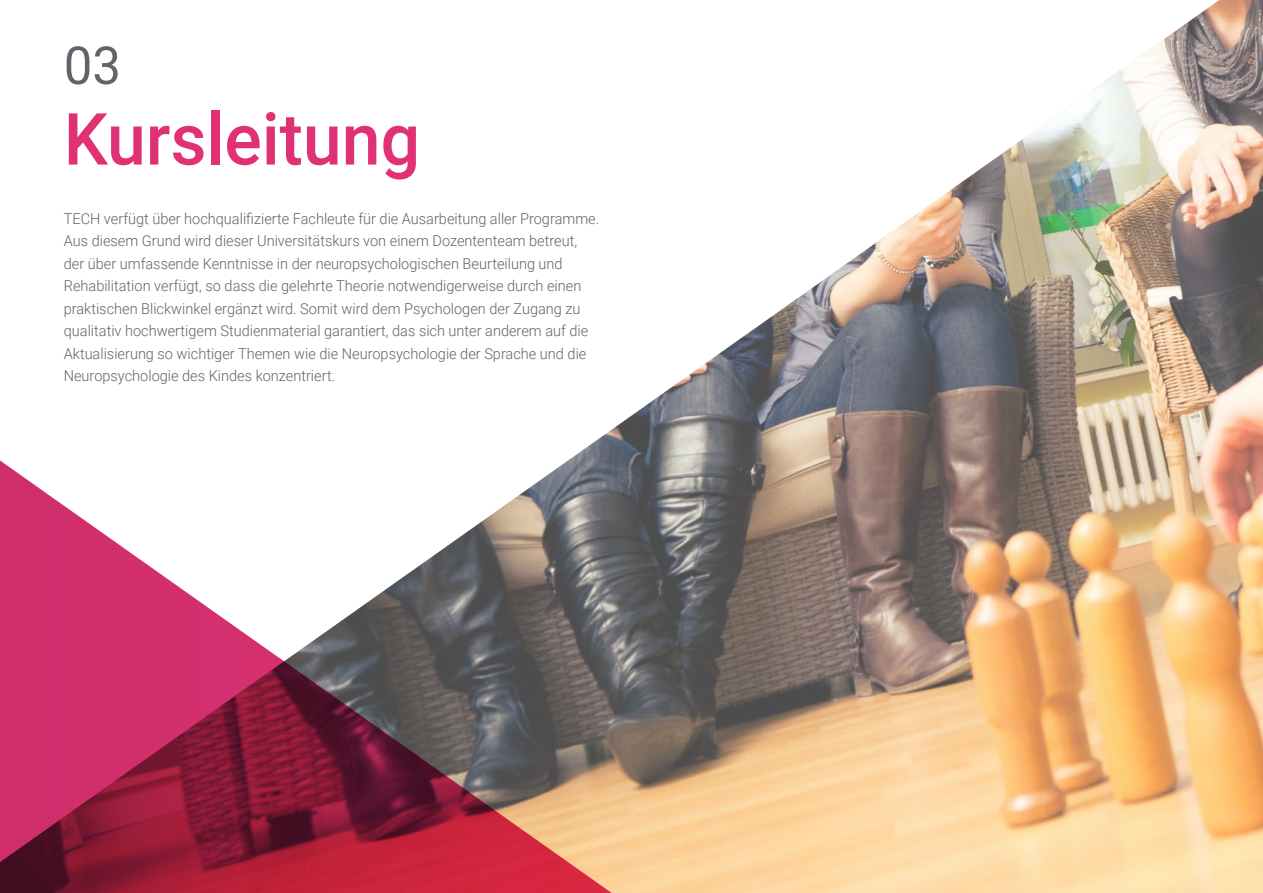
<style>
.page{position:relative;width:1263px;height:893px;background:#fff}
.page>*{position:absolute;margin:0;border:0;box-sizing:border-box;transform-origin:0 0}
.t1{font:500 72px "Roboto";color:#df3174}
.t2{font:52.5px "Roboto";color:#61646a}
.t3{font:300 15px/22.5px "Roboto";color:#61646a}
</style>
<div class="page">
<img style="left:590px;top:0;width:673px;height:893px">
<svg style="left:0;top:445px;width:640px;height:448px"></svg>
<h2 class="t2" style="left:64px;top:29px;width:59px">03</h2>
<h1 class="t1" style="left:64px;top:89px;width:358px">Kursleitung</h1>
<p class="t3" style="left:64px;top:207px;width:537px">TECH verfügt über hochqualifizierte Fachleute für die Ausarbeitung aller Programme.<br>Aus diesem Grund wird dieser Universitätskurs von einem Dozententeam betreut, der über umfassende Kenntnisse in der neuropsychologischen Beurteilung und Rehabilitation verfügt, so dass die gelehrte Theorie notwendigerweise durch einen praktischen Blickwinkel ergänzt wird. Somit wird dem Psychologen der Zugang zu qualitativ hochwertigem Studienmaterial garantiert, das sich unter anderem auf die Aktualisierung so wichtiger Themen wie die Neuropsychologie der Sprache und die Neuropsychologie des Kindes konzentriert.</p>
</div>
